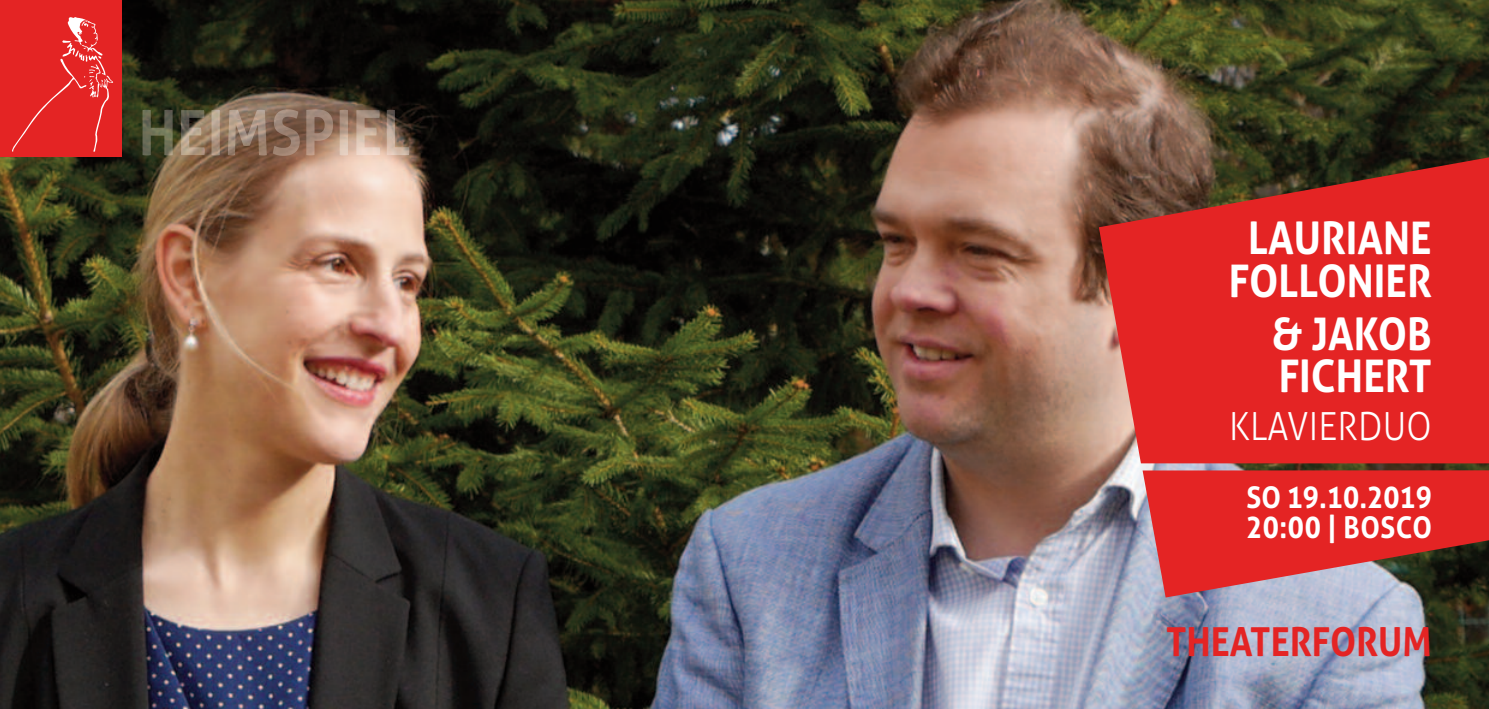
<style>
.page{position:relative;width:1489px;height:709px;background:#fff}
.page>*{position:absolute;margin:0;border:0;box-sizing:border-box;transform-origin:0 0}
.t1{font:700 45px/42.5px "Aller";color:#fff;text-align:center;scale:.9 1}
.t2{font:700 40px "Aller";color:#e42424;scale:.9 1}
.t3{font:300 38.75px "Aller";letter-spacing:.005em;color:#fff;scale:.9 1}
.t4{font:700 30px/30px "Aller";color:#fff;scale:.9 1}
</style>
<div class="page">
<img style="left:0;top:0;width:1488px;height:709px">
<img style="left:142px;top:109px;width:267px;height:47px">
<div style="left:0;top:0;width:122px;height:157px;background:#e42424"></div>
<svg style="left:12px;top:17px;width:101px;height:135px"></svg>
<svg style="left:1142px;top:470px;width:346px;height:127px;background:#c93a3b"></svg>
<svg style="left:1098px;top:154px;width:390px;height:309px;background:#cb2f2b"></svg>
<p class="t1" style="left:1228px;top:217px;width:227px">LAURIANE<br>FOLLONIER</p>
<p class="t1" style="left:1271px;top:313px;width:179px;text-align:left">&amp; JAKOB<br>FICHERT</p>
<p class="t3" style="left:1229px;top:404px;width:226px">KLAVIERDUO</p>
<p class="t4" style="left:1245px;top:483px;width:208px">SO 19.10.2019<br>20:00 | BOSCO</p>
<p class="t2" style="left:1165px;top:618px;width:297px">THEATERFORUM</p>
</div>
